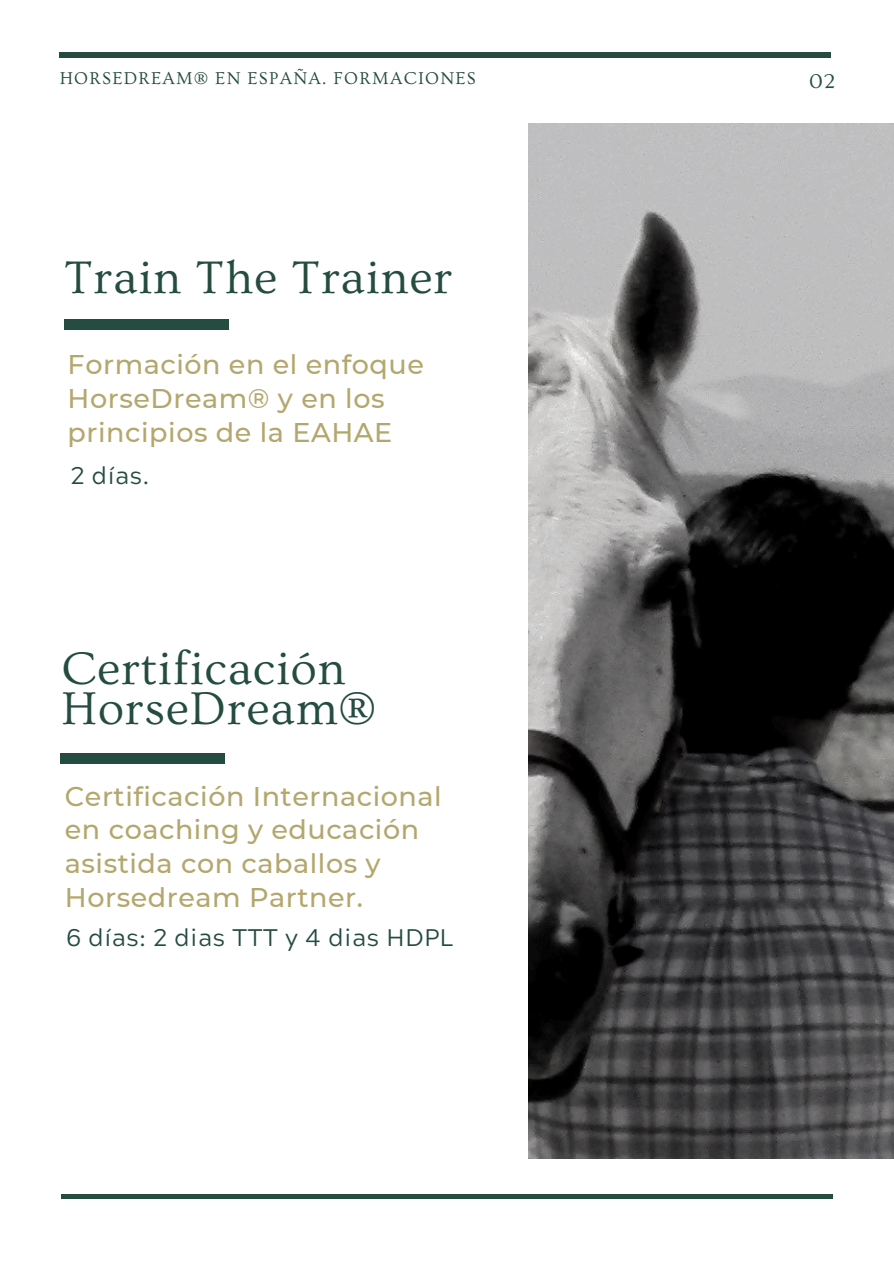
<style>
.page{position:relative;width:894px;height:1264px;background:#fff}
.page>*{position:absolute;margin:0;border:0;box-sizing:border-box;transform-origin:0 0}
.t1{font:48px/40.5px "Ovo";letter-spacing:.02em;color:#244c41}
.t2{font:500 27px/33.8px "Montserrat";letter-spacing:.02em;color:#b4a76e}
.t3{font:24px "Acherus Grotesque";letter-spacing:.03em;color:#244c41}
.t4{font:21px "Ovo";color:#244c41}
.t5{font:18px "Ovo";letter-spacing:.07em;color:#244c41}
</style>
<div class="page">
<hr style="left:60px;top:53px;width:770px;height:4px;background:#244c41">
<hr style="left:61px;top:1194px;width:771px;height:4px;background:#244c41">
<div style="left:65px;top:319px;width:164px;height:10px;background:#244c41"></div>
<div style="left:60px;top:753px;width:164px;height:10px;background:#244c41"></div>
<img style="left:528px;top:123px;width:365px;height:1035px">
<p class="t5" style="left:60px;top:69px;width:417px">HORSEDREAM® EN ESPAÑA. FORMACIONES</p>
<p class="t4" style="left:809px;top:69px;width:27px">02</p>
<p class="t1" style="left:64px;top:258px;width:389px">Train The Trainer</p>
<p class="t2" style="left:68px;top:347px;width:357px">Formación en el enfoque<br>HorseDream® y en los principios de la EAHAE</p>
<p class="t3" style="left:71px;top:465px;width:80px">2 días.</p>
<h1 class="t1" style="left:61px;top:649px;width:316px">Certificación<br>HorseDream®</h1>
<h2 class="t2" style="left:65px;top:779px;width:378px">Certificación Internacional en coaching y educación asistida con caballos y<br>Horsedream Partner.</h2>
<h3 class="t3" style="left:66px;top:928px;width:388px">6 días: 2 dias TTT y 4 dias HDPL</h3>
</div>
